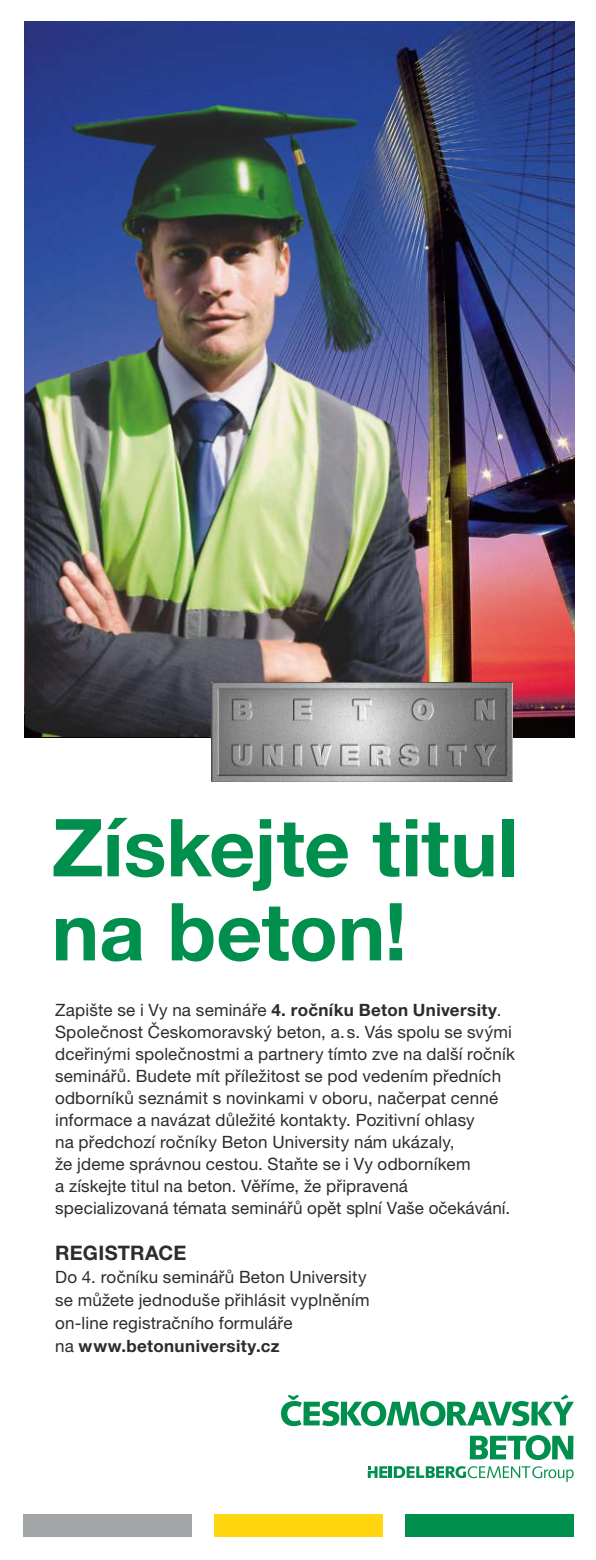
<style>
.page{position:relative;width:596px;height:1560px;background:#fff}
.page>*{position:absolute;margin:0;border:0;box-sizing:border-box;transform-origin:0 0}
.t1{font:700 80px/84px "Helvetica Neue LT Pro";letter-spacing:-.005em;color:#008f4d}
.t2{font:700 20px "Helvetica Neue LT Pro";letter-spacing:.01em;color:#2e2b2e}
.t3{font:17px/22px "Helvetica Neue LT Pro";letter-spacing:.01em;color:#2e2b2e}
.s1{font-weight:700}
</style>
<div class="page">
<img style="left:25px;top:21px;width:549px;height:716px">
<svg style="left:281px;top:1394px;width:292px;height:31px"></svg>
<svg style="left:469px;top:1435px;width:104px;height:24px"></svg>
<svg style="left:393px;top:1466px;width:180px;height:15px"></svg>
<hr style="left:388px;top:1465px;width:4px;height:12px;background:#008f4d">
<svg style="left:367px;top:1466px;width:20px;height:11px"></svg>
<div style="left:23px;top:1513px;width:169px;height:23px;background:#a3a6a6"></div>
<div style="left:214px;top:1513px;width:168px;height:23px;background:#ffd60f"></div>
<div style="left:405px;top:1513px;width:168px;height:23px;background:#008f4d"></div>
<img style="left:25px;top:84px;width:413px;height:653px">
<img style="left:211px;top:682px;width:300px;height:99px">
<h1 class="t1" style="left:52px;top:817px;width:468px">Získejte titul na beton!</h1>
<p class="t3" style="left:55px;top:1000px;width:461px">Zapište se i Vy na semináře <span class="s1">4. ročníku Beton University</span>.<br>Společnost Českomoravský beton, a.s. Vás spolu se svými dceřinými společnostmi a partnery tímto zve na další ročník seminářů. Budete mít příležitost se pod vedením předních odborníků seznámit s novinkami v oboru, načerpat cenné informace a navázat důležité kontakty. Pozitivní ohlasy<br>na předchozí ročníky Beton University nám ukázaly,<br>že jdeme správnou cestou. Staňte se i Vy odborníkem<br>a získejte titul na beton. Věříme, že připravená specializovaná témata seminářů opět splní Vaše očekávání.</p>
<p class="t2" style="left:55px;top:1245px;width:133px">REGISTRACE</p>
<p class="t3" style="left:55px;top:1267px;width:316px;line-height:23px">Do 4. ročníku seminářů Beton University se můžete jednoduše přihlásit vyplněním on-line registračního formuláře<br>na <span class="s1">www.betonuniversity.cz</span></p>
</div>
